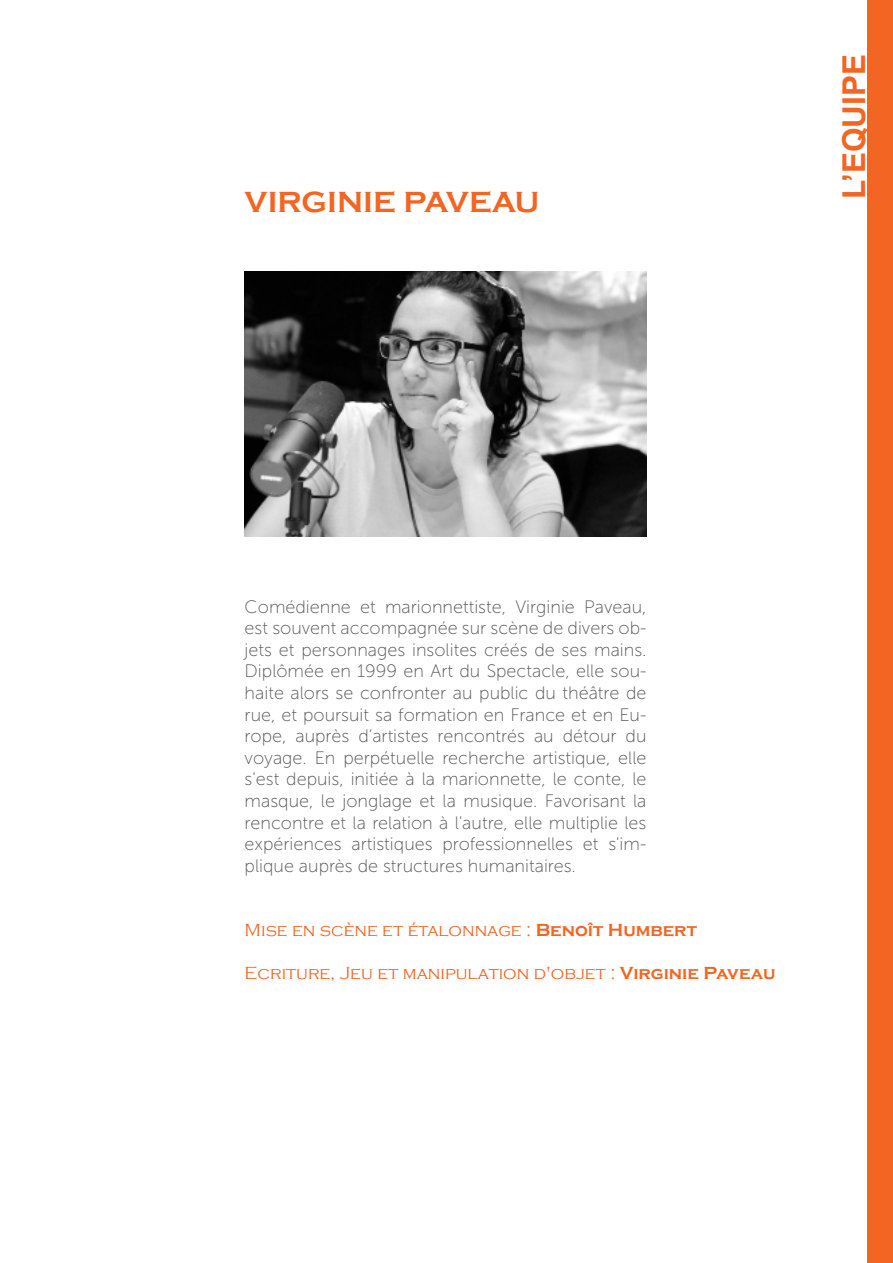
<style>
.page{position:relative;width:893px;height:1263px;background:#fff}
.page>*{position:absolute;margin:0;border:0;box-sizing:border-box;transform-origin:0 0}
.t1{font:700 31.5px "Arial";color:#f26522}
.t2{font:700 30px "Copperplate Gothic";color:#f26522}
.t3{font:18px/21.6px "Museo Sans 100";color:#565659;text-align:justify}
.t4{font:300 18px "Copperplate Gothic";color:#f26522}
.s1{font-weight:700}
</style>
<div class="page">
<img style="left:245px;top:272px;width:401px;height:265px">
<div style="left:867px;top:0;width:26px;height:1263px;background:#f26522"></div>
<h2 class="t2" style="left:245px;top:185px;width:296px">VIRGINIE PAVEAU</h2>
<h1 class="t1" style="left:833px;top:199px;width:147px;rotate:-90deg">L’EQUIPE</h1>
<p class="t3" style="left:245px;top:596px;width:403px">Comédienne et marionnettiste, Virginie Paveau, est souvent accompagnée sur scène de divers ob&shy;jets et personnages insolites créés de ses mains.<br>Diplômée en 1999 en Art du Spectacle, elle sou&shy;haite alors se confronter au public du théâtre de rue, et poursuit sa formation en France et en Eu&shy;rope, auprès d’artistes rencontrés au détour du voyage. En perpétuelle recherche artistique, elle s'est depuis, initiée à la marionnette, le conte, le masque, le jonglage et la musique. Favorisant la rencontre et la relation à l'autre, elle multiplie les expériences artistiques professionnelles et s'im&shy;plique auprès de structures humanitaires.</p>
<p class="t4" style="left:245px;top:920px;width:454px">Mise en scène et étalonnage : <span class="s1">Benoît Humbert</span></p>
<p class="t4" style="left:245px;top:964px;width:532px">Ecriture, Jeu et manipulation d'objet : <span class="s1">Virginie Paveau</span></p>
</div>
